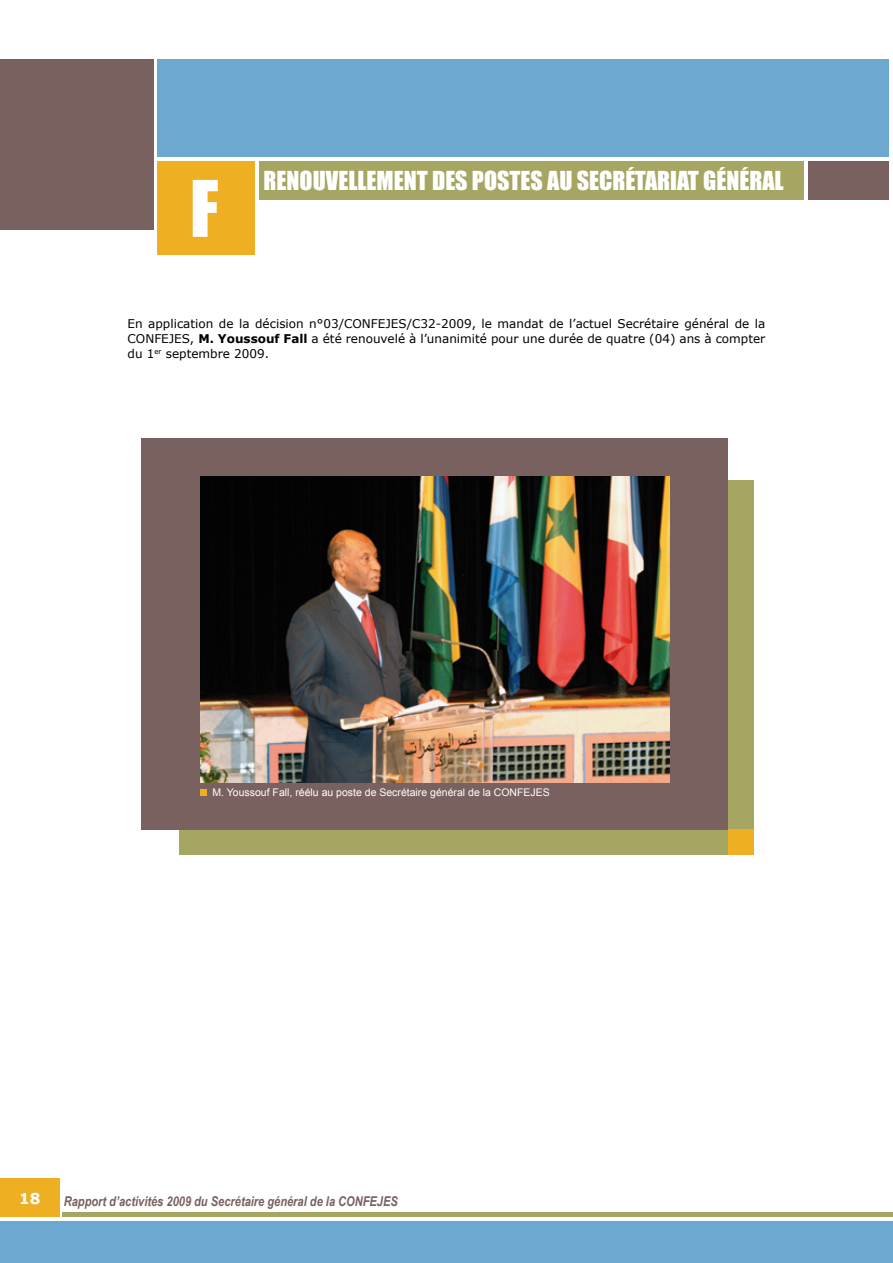
<style>
.page{position:relative;width:893px;height:1263px;background:#fff}
.page>*{position:absolute;margin:0;border:0;box-sizing:border-box;transform-origin:0 0}
.t1{font:72px "Impact";color:#fff}
.t2{font:24px "Impact";color:#fff}
.t3{font:700 15px "Verdana";color:#fff}
.t4{font:italic 700 13.5px "Arial Narrow";color:#78615f}
.t5{font:12px/15px "Verdana";color:#000;text-align:justify}
.t6{font:10.5px "Arial";color:#fff}
.s1{font-weight:700}
</style>
<div class="page">
<div style="left:0;top:1221px;width:893px;height:42px;background:#6ca8d0"></div>
<div style="left:0;top:1178px;width:60px;height:39px;background:#eeaf22"></div>
<div style="left:157px;top:162px;width:98px;height:93px;background:#eeaf22"></div>
<div style="left:808px;top:162px;width:81px;height:38px;background:#78615f"></div>
<div style="left:259px;top:162px;width:545px;height:38px;background:#a5a662"></div>
<div style="left:157px;top:60px;width:732px;height:97px;background:#6ca8d0"></div>
<div style="left:0;top:60px;width:153px;height:170px;background:#78615f"></div>
<hr style="left:62px;top:1212px;width:831px;height:4px;background:#a5a662">
<div style="left:180px;top:480px;width:574px;height:375px;background:#a5a662"></div>
<div style="left:142px;top:438px;width:586px;height:391px;background:#78615f"></div>
<div style="left:728px;top:829px;width:26px;height:26px;background:#eeaf22"></div>
<img style="left:201px;top:476px;width:468px;height:306px">
<svg style="left:201px;top:790px;width:6px;height:6px"></svg>
<h1 class="t1" style="left:190px;top:153px;width:27px">F</h1>
<h2 class="t2" style="left:264px;top:162px;width:26px">RENOU</h2>
<h2 class="t2" style="left:326px;top:162px;width:25px">VELLEMENT</h2>
<h2 class="t2" style="left:432px;top:162px;width:53px">DES POSTES</h2>
<h2 class="t2" style="left:547px;top:162px;width:227px">AU SECRÉTARIAT GÉNÉRAL</h2>
<p class="t5" style="left:128px;top:316px;width:639px">En application de la décision n°03/CONFEJES/C32-2009, le mandat de l’actuel Secrétaire général de la CONFEJES, <span class="s1">M. Youssouf Fall</span> a été renouvelé à l’unanimité pour une durée de quatre (04) ans à compter du 1<sup>er</sup> septembre 2009.</p>
<p class="t6" style="left:213px;top:787px;width:339px">M. Youssouf Fall, réélu au poste de Secrétaire général de la CONFEJES</p>
<p class="t3" style="left:19px;top:1189px;width:23px">18</p>
<p class="t4" style="left:64px;top:1194px;width:336px">Rapport d’activités 2009 du Secrétaire général de la CONFEJES</p>
</div>
